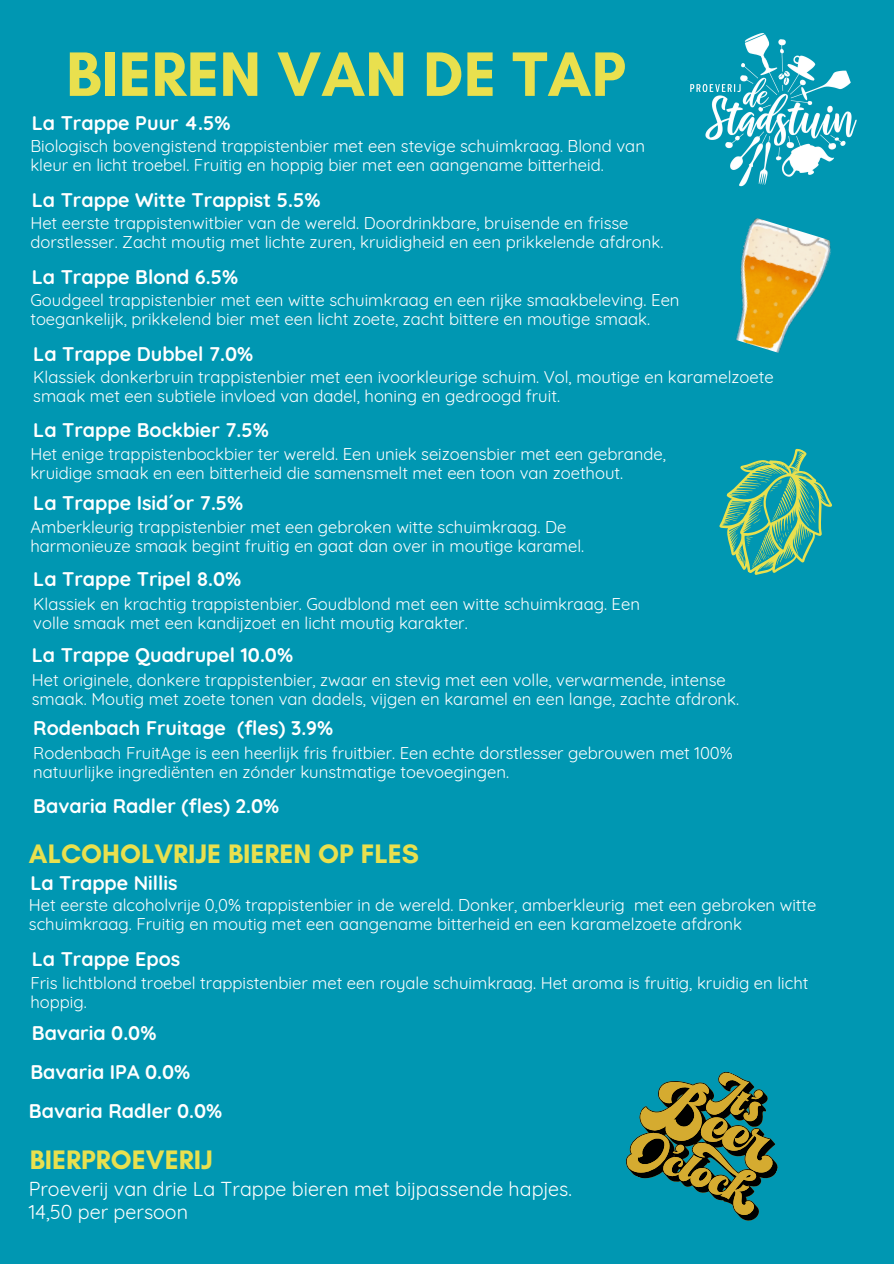
<style>
.page{position:relative;width:894px;height:1264px;background:#fff}
.page>*{position:absolute;margin:0;border:0;box-sizing:border-box;transform-origin:0 0}
.t1{font:700 63.9px "Glacial Indifference";color:#e9e04e}
.t2{font:700 27.3px "Glacial Indifference";color:#e9e04e}
.t3{font:700 19.65px "Quicksand";color:#fff}
.t4{font:19.65px/22.5px "Quicksand";color:#fff}
.t5{font:16.65px/19.2px "Quicksand";color:#fff}
</style>
<div class="page">
<div style="left:0;top:0;width:893px;height:1263px;background:#0097b2"></div>
<img style="left:690px;top:33px;width:167px;height:154px">
<svg style="left:626px;top:1071px;width:152px;height:150px"></svg>
<svg style="left:719px;top:448px;width:114px;height:127px"></svg>
<img style="left:736px;top:218px;width:95px;height:135px">
<p class="t1" style="left:66px;top:35px;width:561px">BIEREN VAN DE TAP</p>
<p class="t3" style="left:32px;top:111px;width:200px">La Trappe Puur 4.5%</p>
<h1 class="t5" style="left:30px;top:136px;width:616px">Biologisch bovengistend trappistenbier met een stevige schuimkraag. Blond van kleur en licht troebel. Fruitig en hoppig bier met een aangename bitterheid.</h1>
<h3 class="t3" style="left:32px;top:187px;width:290px">La Trappe Witte Trappist 5.5%</h3>
<p class="t5" style="left:30px;top:213px;width:634px">Het eerste trappistenwitbier van de wereld. Doordrinkbare, bruisende en frisse dorstlesser. Zacht moutig met lichte zuren, kruidigheid en een prikkelende afdronk.</p>
<h3 class="t3" style="left:32px;top:264px;width:208px">La Trappe Blond 6.5%</h3>
<p class="t5" style="left:30px;top:290px;width:650px">Goudgeel trappistenbier met een witte schuimkraag en een rijke smaakbeleving. Een toegankelijk, prikkelend bier met een licht zoete, zacht bittere en moutige smaak.</p>
<p class="t3" style="left:33px;top:341px;width:221px">La Trappe Dubbel 7.0%</p>
<h3 class="t5" style="left:33px;top:367px;width:741px">Klassiek donkerbruin trappistenbier met een ivoorkleurige schuim. Vol, moutige en karamelzoete smaak met een subtiele invloed van dadel, honing en gedroogd fruit.</h3>
<h3 class="t3" style="left:33px;top:417px;width:237px">La Trappe Bockbier 7.5%</h3>
<p class="t5" style="left:30px;top:444px;width:637px">Het enige trappistenbockbier ter wereld. Een uniek seizoensbier met een gebrande, kruidige smaak en een bitterheid die samensmelt met een toon van zoethout.</p>
<p class="t3" style="left:33px;top:490px;width:211px">La Trappe Isid´or 7.5%</p>
<h3 class="t5" style="left:30px;top:517px;width:555px">Amberkleurig trappistenbier met een gebroken witte schuimkraag. De harmonieuze smaak begint fruitig en gaat dan over in moutige karamel.</h3>
<p class="t3" style="left:33px;top:566px;width:209px">La Trappe Tripel 8.0%</p>
<p class="t5" style="left:33px;top:594px;width:608px">Klassiek en krachtig trappistenbier. Goudblond met een witte schuimkraag. Een volle smaak met een kandijzoet en licht moutig karakter.</p>
<h3 class="t3" style="left:32px;top:642px;width:263px">La Trappe Quadrupel 10.0%</h3>
<p class="t5" style="left:32px;top:670px;width:708px">Het originele, donkere trappistenbier, zwaar en stevig met een volle, verwarmende, intense smaak. Moutig met zoete tonen van dadels, vijgen en karamel en een lange, zachte afdronk.</p>
<h3 class="t3" style="left:33px;top:715px;width:301px">Rodenbach Fruitage (fles) 3.9%</h3>
<p class="t5" style="left:33px;top:743px;width:700px">Rodenbach FruitAge is een heerlijk fris fruitbier. Een echte dorstlesser gebrouwen met 100% natuurlijke ingrediënten en zónder kunstmatige toevoegingen.</p>
<h3 class="t3" style="left:33px;top:793px;width:247px">Bavaria Radler (fles) 2.0%</h3>
<h3 class="t2" style="left:29px;top:836px;width:391px">ALCOHOLVRIJE BIEREN OP FLES</h3>
<p class="t3" style="left:30px;top:870px;width:149px">La Trappe Nillis</p>
<h3 class="t5" style="left:29px;top:895px;width:788px">Het eerste alcoholvrije 0,0% trappistenbier in de wereld. Donker, amberkleurig met een gebroken witte schuimkraag. Fruitig en moutig met een aangename bitterheid en een karamelzoete afdronk</h3>
<p class="t3" style="left:32px;top:946px;width:150px">La Trappe Epos</p>
<h3 class="t5" style="left:30px;top:973px;width:779px">Fris lichtblond troebel trappistenbier met een royale schuimkraag. Het aroma is fruitig, kruidig en licht hoppig.</h3>
<h2 class="t3" style="left:32px;top:1020px;width:126px">Bavaria 0.0%</h2>
<h3 class="t3" style="left:30px;top:1059px;width:161px">Bavaria IPA 0.0%</h3>
<p class="t3" style="left:29px;top:1097px;width:195px">Bavaria Radler 0.0%</p>
<p class="t2" style="left:30px;top:1142px;width:184px">BIERPROEVERIJ</p>
<h3 class="t4" style="left:29px;top:1177px;width:544px">Proeverij van drie La Trappe bieren met bijpassende hapjes.<br>14,50 per persoon</h3>
</div>
